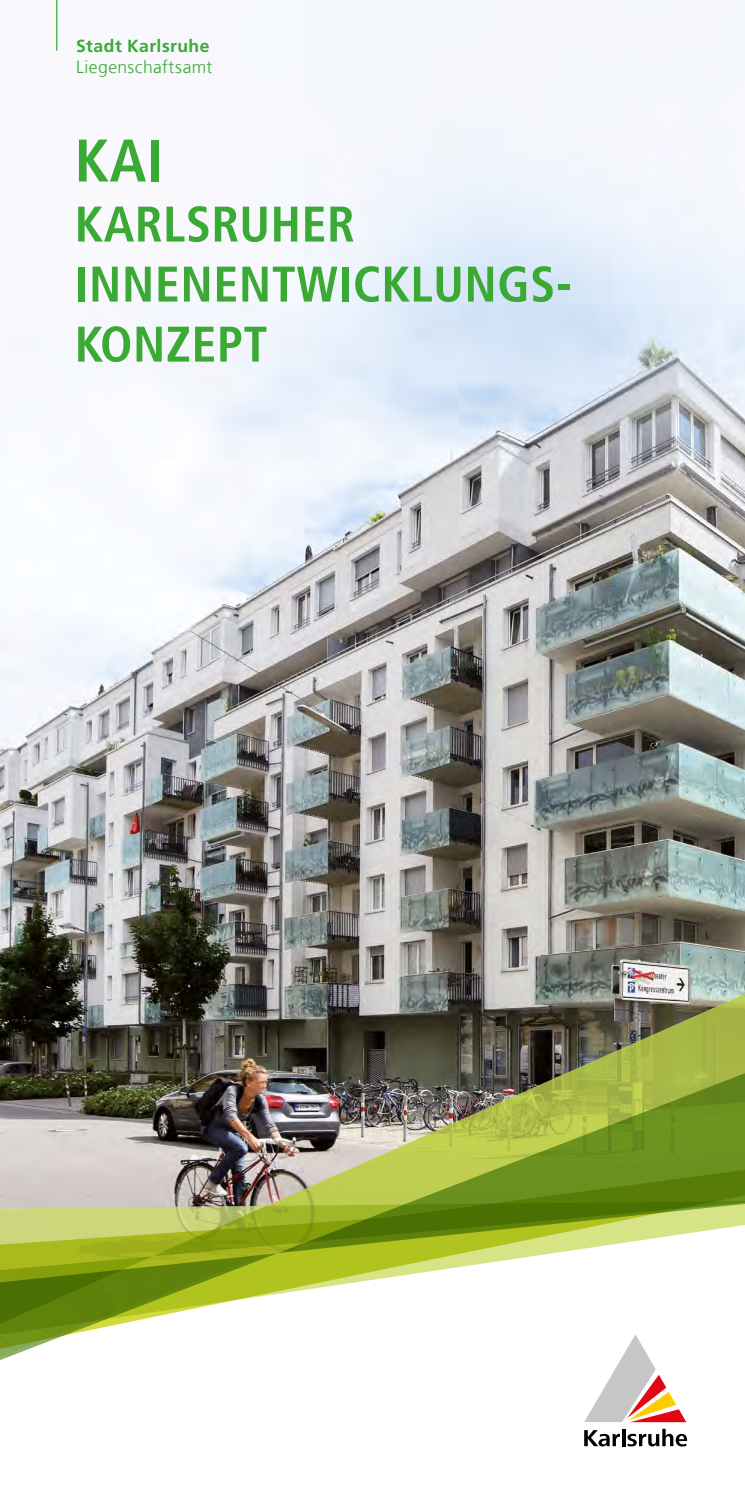
<style>
.page{position:relative;width:745px;height:1489px;background:#fff}
.page>*{position:absolute;margin:0;border:0;box-sizing:border-box;transform-origin:0 0}
.t1{font:700 condensed 60px "Frutiger For Karlsruhe";color:#3aaa35}
.t2{font:700 condensed 50px/60px "Frutiger For Karlsruhe";letter-spacing:.01em;color:#3aaa35}
.t3{font:300 17.5px "Frutiger For Karlsruhe";letter-spacing:.025em;color:#3aaa35}
.t4{font:700 17.5px "Frutiger For Karlsruhe";letter-spacing:.025em;color:#3aaa35}
</style>
<div class="page">
<img style="left:0;top:0;width:744px;height:979px">
<img style="left:0;top:979px;width:744px;height:381px">
<hr style="left:56px;top:0;width:1px;height:51px;background:#3aaa35">
<svg style="left:584px;top:1430px;width:35px;height:16px"></svg>
<hr style="left:621px;top:1428px;width:3px;height:17px;background:#000">
<svg style="left:627px;top:1428px;width:59px;height:18px"></svg>
<svg style="left:583px;top:1334px;width:103px;height:87px"></svg>
<p class="t4" style="left:76px;top:35px;width:135px">Stadt Karlsruhe</p>
<p class="t3" style="left:76px;top:57px;width:138px">Liegenschaftsamt</p>
<p class="t1" style="left:74px;top:125px;width:90px">KAI</p>
<p class="t2" style="left:74px;top:194px;width:498px">KARLSRUHER<br>INNENENTWICKLUNGS-<br>KONZEPT</p>
</div>
